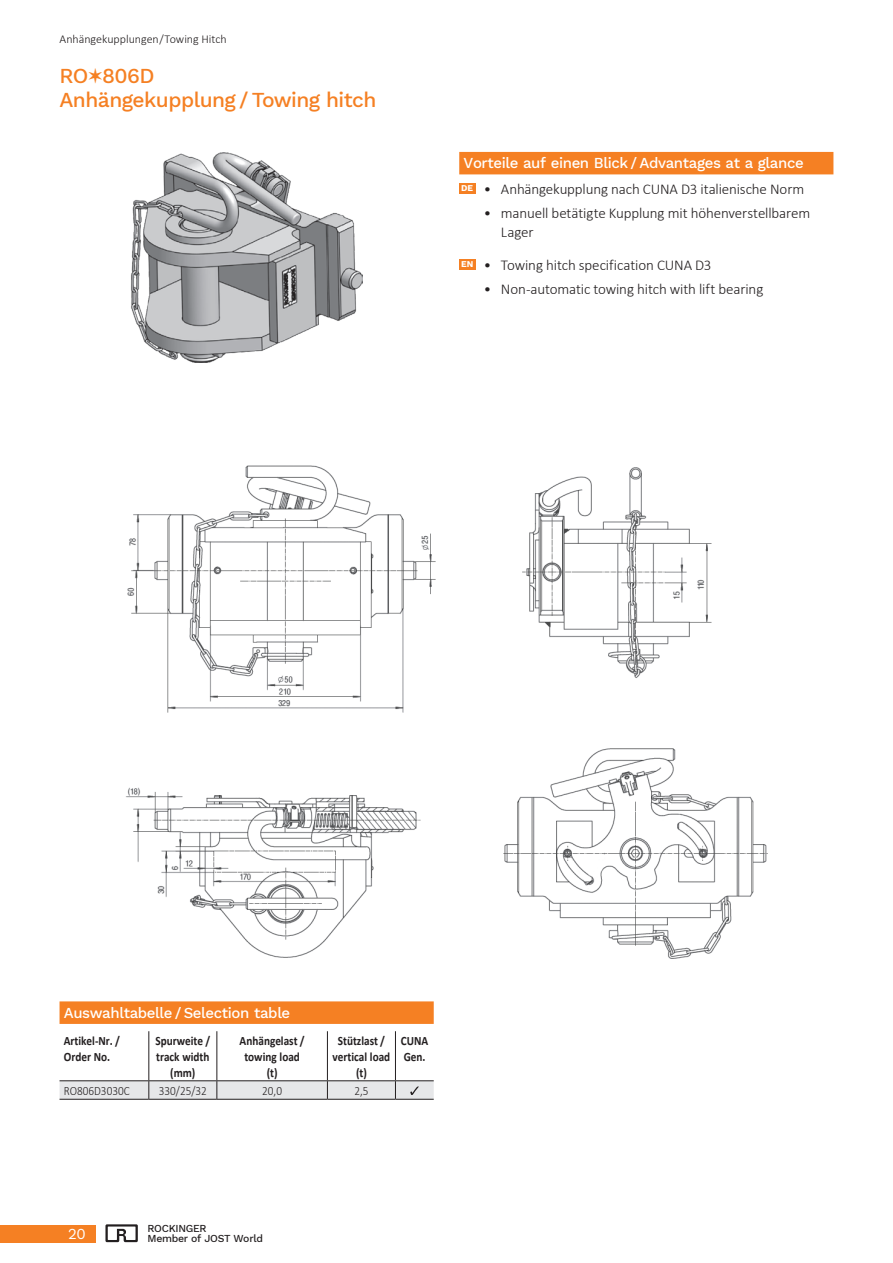
<style>
.page{position:relative;width:893px;height:1263px;background:#fff}
.page>*{position:absolute;margin:0;border:0;box-sizing:border-box;transform-origin:0 0}
.t1{font:500 21px/24px "Work Sans";letter-spacing:-.025em;color:#f58023}
.t2{font:300 15px/19.5px "Calibri";letter-spacing:-.01em;color:#231f20}
.t3{font:500 15px "Work Sans";letter-spacing:-.025em;color:#fff}
.t4{font:15px "Work Sans";color:#fff}
.t5{font:700 12.75px/15.8px "Calibri";color:#231f20;text-align:center;scale:.88 1}
.t6{font:300 12.75px "Calibri";color:#231f20;scale:.88 1}
.t7{font:300 12px "Calibri";letter-spacing:-.005em;color:#231f20}
.t8{font:500 10.5px "Work Sans";letter-spacing:-.025em;color:#231f20}
.t9{font:700 8.85px "Work Sans";color:#fff}
</style>
<div class="page">
<div style="left:0;top:1225px;width:95px;height:17px;background:#f58023"></div>
<svg style="left:105px;top:1225px;width:33px;height:17px"></svg>
<img style="left:131px;top:152px;width:232px;height:211px">
<div style="left:459px;top:152px;width:374px;height:22px;background:#f58023"></div>
<div style="left:459px;top:183px;width:16px;height:11px;background:#f58023"></div>
<div style="left:459px;top:259px;width:16px;height:10px;background:#f58023"></div>
<img style="left:126px;top:465px;width:642px;height:494px">
<hr style="left:60px;top:1099px;width:89px;height:1px;background:#231f20">
<hr style="left:149px;top:1099px;width:68px;height:1px;background:#231f20">
<hr style="left:217px;top:1099px;width:110px;height:1px;background:#231f20">
<hr style="left:327px;top:1099px;width:68px;height:1px;background:#231f20">
<hr style="left:395px;top:1099px;width:39px;height:1px;background:#231f20">
<hr style="left:148px;top:1031px;width:1px;height:49px;background:#231f20">
<hr style="left:216px;top:1031px;width:1px;height:49px;background:#231f20">
<hr style="left:327px;top:1031px;width:1px;height:49px;background:#231f20">
<hr style="left:395px;top:1031px;width:1px;height:49px;background:#231f20">
<hr style="left:60px;top:1080px;width:89px;height:1px;background:#231f20">
<hr style="left:149px;top:1080px;width:68px;height:1px;background:#231f20">
<hr style="left:217px;top:1080px;width:110px;height:1px;background:#231f20">
<hr style="left:327px;top:1080px;width:68px;height:1px;background:#231f20">
<hr style="left:395px;top:1080px;width:39px;height:1px;background:#231f20">
<svg style="left:60px;top:1081px;width:374px;height:18px;background:#dddee0"></svg>
<div style="left:60px;top:1001px;width:374px;height:23px;background:#f58023"></div>
<p class="t7" style="left:60px;top:32px;width:169px">Anhängekupplungen / Towing Hitch</p>
<h1 class="t1" style="left:60px;top:63px;width:318px">RO 806D<br>Anhängekupplung / Towing hitch</h1>
<p class="t3" style="left:463px;top:152px;width:342px">Vorteile auf einen Blick / Advantages at a glance</p>
<p class="t2" style="left:484px;top:179px;width:322px">• Anhängekupplung nach CUNA D3 italienische Norm</p>
<p class="t2" style="left:501px;top:203px;width:311px;text-indent:-17px">• manuell betätigte Kupplung mit höhenverstellbarem<br>Lager</p>
<p class="t9" style="left:461px;top:182px;width:14px">DE</p>
<p class="t2" style="left:461px;top:255px;width:252px"><sup>EN</sup> • Towing hitch specification CUNA D3</p>
<p class="t2" style="left:484px;top:279px;width:281px">• Non-automatic towing hitch with lift bearing</p>
<p class="t3" style="left:64px;top:1001px;width:228px">Auswahltabelle / Selection table</p>
<p class="t5" style="left:64px;top:1033px;width:65px;text-align:left">Artikel-Nr. /<br>Order No.</p>
<p class="t5" style="left:155px;top:1033px;width:64px">Spurweite / track width (mm)</p>
<p class="t5" style="left:240px;top:1033px;width:76px">Anhängelast / towing load (t)</p>
<p class="t5" style="left:333px;top:1033px;width:67px">Stützlast / vertical load (t)</p>
<p class="t5" style="left:401px;top:1033px;width:33px;text-align:left">CUNA<br>Gen.</p>
<p class="t6" style="left:64px;top:1083px;width:76px">RO806D3030C</p>
<p class="t6" style="left:159px;top:1083px;width:56px">330/25/32</p>
<p class="t6" style="left:262px;top:1083px;width:24px">20,0</p>
<p class="t6" style="left:354px;top:1083px;width:18px">2,5</p>
<p class="t8" style="left:147px;top:1220px;width:61px">ROCKINGER</p>
<p class="t4" style="left:68px;top:1222px;width:19px">20</p>
<p class="t8" style="left:147px;top:1230px;width:117px">Member of JOST World</p>
</div>
